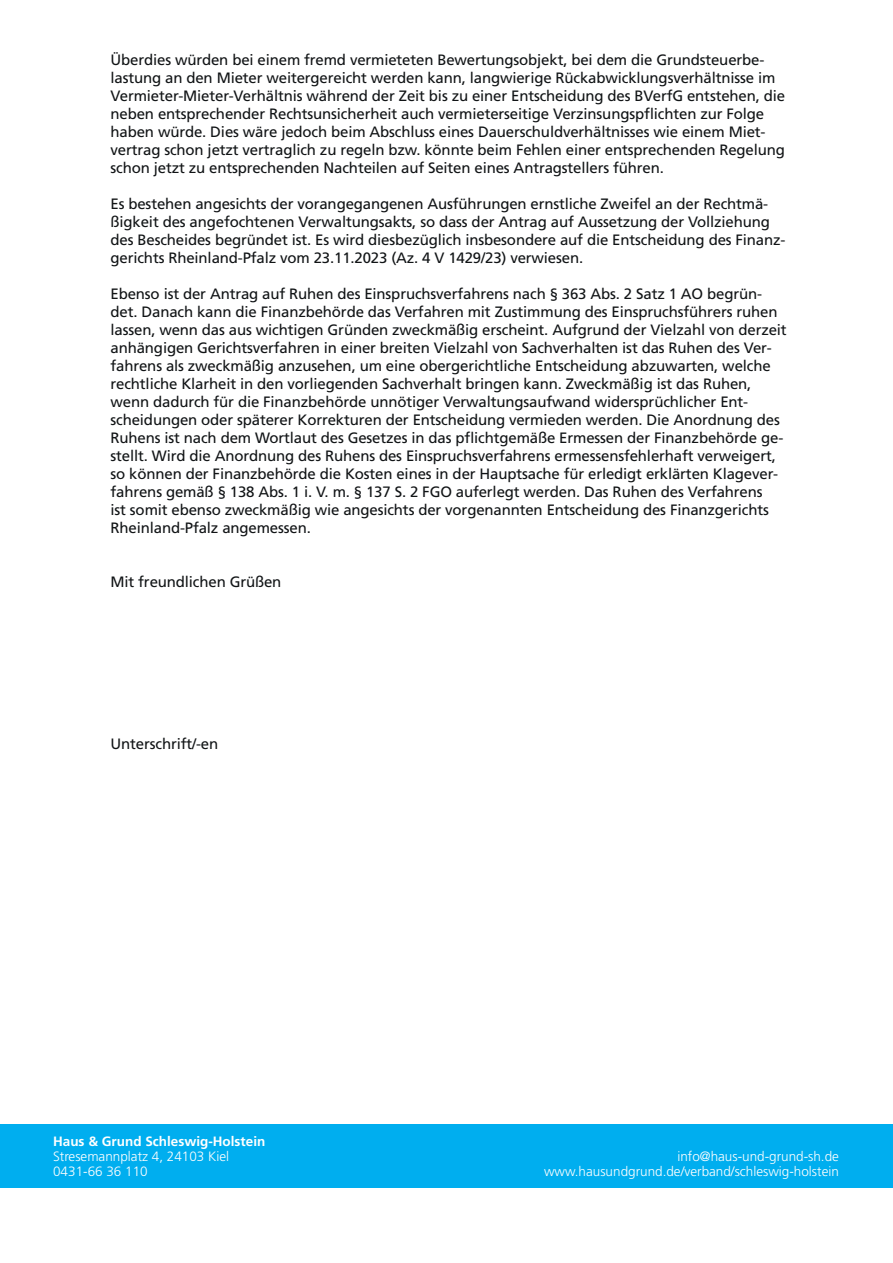
<style>
.page{position:relative;width:893px;height:1263px;background:#fff}
.page>*{position:absolute;margin:0;border:0;box-sizing:border-box;transform-origin:0 0}
.t1{font:15px/18px "Frutiger LT Std";letter-spacing:-.01em;color:#111416}
.t2{font:300 13.5px/15px "Frutiger LT Std";color:#fff}
.t3{font:700 13.5px "Frutiger LT Std";color:#fff}
</style>
<div class="page">
<div style="left:0;top:1124px;width:893px;height:63px;background:#00aeef"></div>
<p class="t1" style="left:111px;top:51px;width:676px">Überdies würden bei einem fremd vermieteten Bewertungsobjekt, bei dem die Grundsteuerbe&shy;lastung an den Mieter weitergereicht werden kann, langwierige Rückabwicklungsverhältnisse im Vermieter-Mieter-Verhältnis während der Zeit bis zu einer Entscheidung des BVerfG entstehen, die neben entsprechender Rechtsunsicherheit auch vermieterseitige Verzinsungspflichten zur Folge haben würde. Dies wäre jedoch beim Abschluss eines Dauerschuldverhältnisses wie einem Miet&shy;vertrag schon jetzt vertraglich zu regeln bzw. könnte beim Fehlen einer entsprechenden Regelung schon jetzt zu entsprechenden Nachteilen auf Seiten eines Antragstellers führen.</p>
<p class="t1" style="left:111px;top:195px;width:676px">Es bestehen angesichts der vorangegangenen Ausführungen ernstliche Zweifel an der Rechtmä&shy;ßigkeit des angefochtenen Verwaltungsakts, so dass der Antrag auf Aussetzung der Vollziehung des Bescheides begründet ist. Es wird diesbezüglich insbesondere auf die Entscheidung des Finanz&shy;gerichts Rheinland-Pfalz vom 23.11.2023 (Az. 4 V 1429/23) verwiesen.</p>
<p class="t1" style="left:111px;top:285px;width:678px">Ebenso ist der Antrag auf Ruhen des Einspruchsverfahrens nach § 363 Abs. 2 Satz 1 AO begrün&shy;det. Danach kann die Finanzbehörde das Verfahren mit Zustimmung des Einspruchsführers ruhen lassen, wenn das aus wichtigen Gründen zweckmäßig erscheint. Aufgrund der Vielzahl von derzeit anhängigen Gerichtsverfahren in einer breiten Vielzahl von Sachverhalten ist das Ruhen des Ver&shy;fahrens als zweckmäßig anzusehen, um eine obergerichtliche Entscheidung abzuwarten, welche rechtliche Klarheit in den vorliegenden Sachverhalt bringen kann. Zweckmäßig ist das Ruhen, wenn dadurch für die Finanzbehörde unnötiger Verwaltungsaufwand widersprüchlicher Ent&shy;scheidungen oder späterer Korrekturen der Entscheidung vermieden werden. Die Anordnung des Ruhens ist nach dem Wortlaut des Gesetzes in das pflichtgemäße Ermessen der Finanzbehörde ge&shy;stellt. Wird die Anordnung des Ruhens des Einspruchsverfahrens ermessensfehlerhaft verweigert, so können der Finanzbehörde die Kosten eines in der Hauptsache für erledigt erklärten Klagever&shy;fahrens gemäß § 138 Abs. 1 i. V. m. § 137 S. 2 FGO auferlegt werden. Das Ruhen des Verfahrens<br>ist somit ebenso zweckmäßig wie angesichts der vorgenannten Entscheidung des Finanzgerichts Rheinland-Pfalz angemessen.</p>
<p class="t1" style="left:111px;top:573px;width:172px">Mit freundlichen Grüßen</p>
<p class="t1" style="left:111px;top:735px;width:109px">Unterschrift/-en</p>
<p class="t3" style="left:53px;top:1133px;width:214px">Haus &amp; Grund Schleswig-Holstein</p>
<p class="t2" style="left:53px;top:1149px;width:178px">Stresemannplatz 4, 24103 Kiel<br>0431-66 36 110</p>
<p class="t2" style="left:544px;top:1149px;width:296px;text-align:right">info@haus-und-grund-sh.de www.hausundgrund.de/verband/schleswig-holstein</p>
</div>
